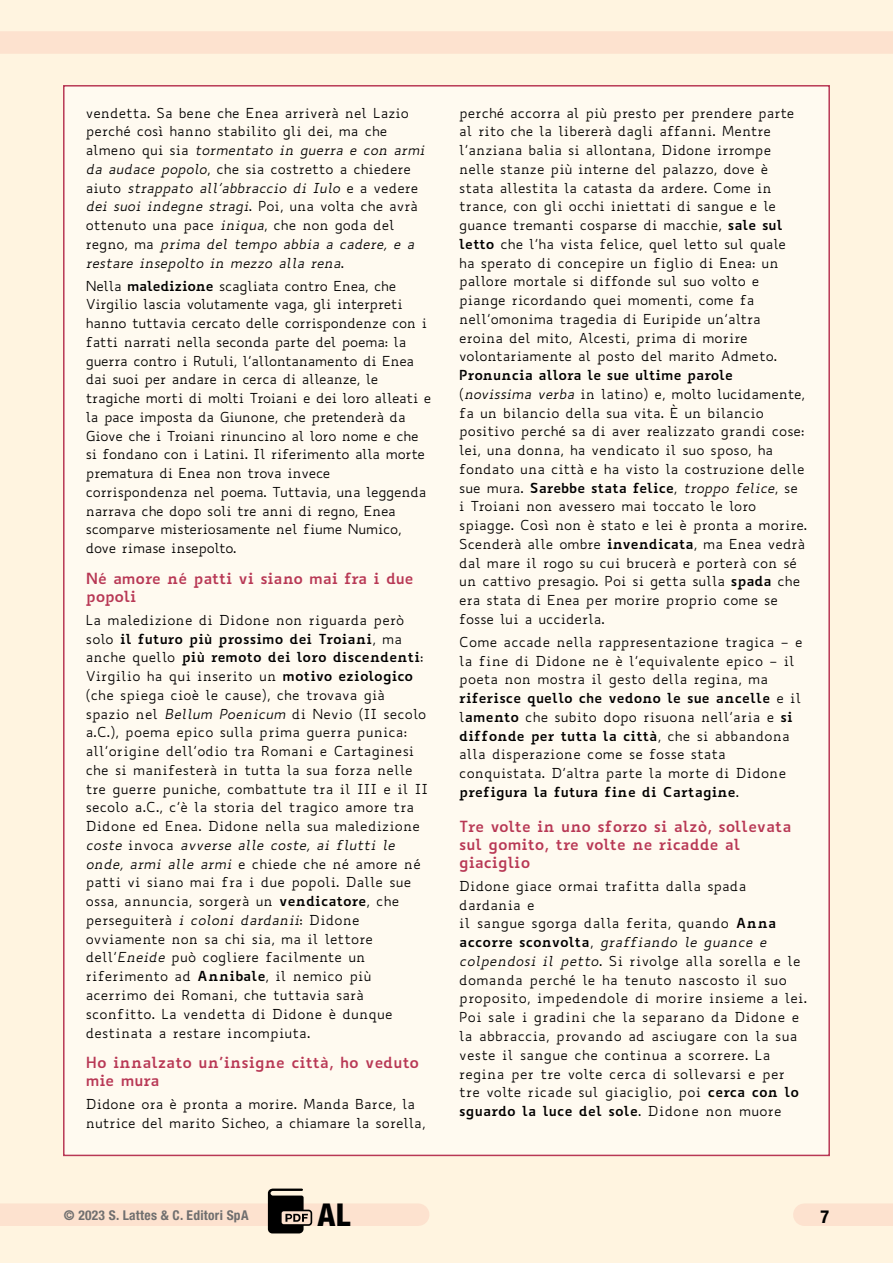
<style>
.page{position:relative;width:893px;height:1263px;background:#fff4e0}
.page>*{position:absolute;margin:0;border:0;box-sizing:border-box;transform-origin:0 0}
.t1{font:800 condensed 31.5px "Helvetica Neue LT Std";color:#000}
.t2{font:700 condensed 18px "Helvetica Neue LT Std";color:#000}
.t3{font:700 15px/18px "Biancoenero";letter-spacing:-.005em;color:#b83855}
.t4{font:13.5px/18.8px "Biancoenero";color:#000}
.t5{font:13.5px/18.8px "Biancoenero";letter-spacing:-.02em;color:#000}
.t6{font:13.5px/18.8px "Biancoenero";letter-spacing:.02em;color:#000}
.t7{font:700 condensed 13.5px "Helvetica Neue LT Std";letter-spacing:.02em;color:#706f6f}
.s1{font-style:italic}
.s2{font-weight:700}
</style>
<div class="page">
<div style="left:0;top:1203px;width:418px;height:23px;background:#fde2cf"></div>
<div style="left:0;top:31px;width:893px;height:23px;background:#fde2cf"></div>
<div style="left:64px;top:86px;width:765px;height:1069px;background:#fffaf0"></div>
<div style="left:804px;top:1203px;width:89px;height:23px;background:#fde2cf"></div>
<svg style="left:268px;top:1188px;width:44px;height:45px"></svg>
<p class="t4" style="left:86px;top:103px;width:341px">vendetta. Sa bene che Enea arriverà nel Lazio perché così hanno stabilito gli dei, ma che almeno qui sia <span class="s1">tormentato in guerra e con armi da audace popolo</span>, che sia costretto a chiedere aiuto <span class="s1">strappato all’abbraccio di Iulo</span> e a vedere <span class="s1">dei suoi indegne stragi</span>. Poi, una volta che avrà ottenuto una pace <span class="s1">iniqua</span>, che non goda del regno, ma <span class="s1">prima del tempo abbia a cadere, e a restare insepolto in mezzo alla rena</span>.</p>
<p class="t5" style="left:86px;top:276px;width:347px">Nella <span class="s2">maledizione</span> scagliata contro Enea, che Virgilio lascia volutamente vaga, gli interpreti hanno tuttavia cercato delle corrispondenze con i fatti narrati nella seconda parte del poema: la guerra contro i Rutuli, l’allontanamento di Enea dai suoi per andare in cerca di alleanze, le tragiche morti di molti Troiani e dei loro alleati e la pace imposta da Giunone, che pretenderà da Giove che i Troiani rinuncino al loro nome e che si fondano con i Latini. Il riferimento alla morte prematura di Enea non trova invece corrispondenza nel poema. Tuttavia, una leggenda narrava che dopo soli tre anni di regno, Enea scomparve misteriosamente nel fiume Numico, dove rimase insepolto.</p>
<p class="t3" style="left:86px;top:567px;width:329px">Né amore né patti vi siano mai fra i due popoli</p>
<p class="t4" style="left:86px;top:610px;width:344px">La maledizione di Didone non riguarda però solo <span class="s2">il futuro più prossimo dei Troiani</span>, ma anche quello <span class="s2">più remoto dei loro discendenti</span>:<br>Virgilio ha qui inserito un <span class="s2">motivo eziologico </span>(che spiega cioè le cause), che trovava già spazio nel <span class="s1">Bellum Poenicum</span> di Nevio (II secolo a.C.), poema epico sulla prima guerra punica: all’origine dell’odio tra Romani e Cartaginesi che si manifesterà in tutta la sua forza nelle tre guerre puniche, combattute tra il III e il II secolo a.C., c’è la storia del tragico amore tra Didone ed Enea. Didone nella sua maledizione <span class="s1">coste</span> invoca <span class="s1">avverse alle coste, ai flutti le onde, armi alle armi</span> e chiede che né amore né patti vi siano mai fra i due popoli. Dalle sue ossa, annuncia, sorgerà un <span class="s2">vendicatore</span>, che perseguiterà <span class="s1">i coloni dardanii</span>: Didone ovviamente non sa chi sia, ma il lettore dell’<span class="s1">Eneide</span> può cogliere facilmente un riferimento ad <span class="s2">Annibale</span>, il nemico più acerrimo dei Romani, che tuttavia sarà sconfitto. La vendetta di Didone è dunque destinata a restare incompiuta.</p>
<p class="t3" style="left:86px;top:1052px;width:335px">Ho innalzato un’insigne città, ho veduto mie mura</p>
<p class="t4" style="left:86px;top:1095px;width:341px">Didone ora è pronta a morire. Manda Barce, la nutrice del marito Sicheo, a chiamare la sorella,</p>
<p class="t4" style="left:459px;top:103px;width:337px">perché accorra al più presto per prendere parte al rito che la libererà dagli affanni. Mentre l’anziana balia si allontana, Didone irrompe nelle stanze più interne del palazzo, dove è stata allestita la catasta da ardere. Come in trance, con gli occhi iniettati di sangue e le guance tremanti cosparse di macchie, <span class="s2">sale sul letto</span> che l’ha vista felice, quel letto sul quale ha sperato di concepire un figlio di Enea: un pallore mortale si diffonde sul suo volto e piange ricordando quei momenti, come fa nell’omonima tragedia di Euripide un’altra eroina del mito, Alcesti, prima di morire volontariamente al posto del marito Admeto.</p>
<p class="t4" style="left:459px;top:366px;width:349px"><span class="s2">Pronuncia allora le sue ultime parole </span>(<span class="s1">novissima verba</span> in latino) e, molto lucidamente, fa un bilancio della sua vita. È un bilancio positivo perché sa di aver realizzato grandi cose: lei, una donna, ha vendicato il suo sposo, ha fondato una città e ha visto la costruzione delle sue mura. <span class="s2">Sarebbe stata felice</span>, <span class="s1">troppo felice</span>, se<br>i Troiani non avessero mai toccato le loro spiagge. Così non è stato e lei è pronta a morire.<br>Scenderà alle ombre <span class="s2">invendicata</span>, ma Enea vedrà dal mare il rogo su cui brucerà e porterà con sé un cattivo presagio. Poi si getta sulla <span class="s2">spada</span> che era stata di Enea per morire proprio come se fosse lui a ucciderla.</p>
<p class="t4" style="left:459px;top:632px;width:345px">Come accade nella rappresentazione tragica – e la fine di Didone ne è l’equivalente epico – il poeta non mostra il gesto della regina, ma <span class="s2">riferisce quello che vedono le sue ancelle</span> e il l<span class="s2">amento</span> che subito dopo risuona nell’aria e <span class="s2">si diffonde per tutta la città</span>, che si abbandona alla disperazione come se fosse stata conquistata. D’altra parte la morte di Didone <span class="s2">prefigura la futura fine di Cartagine</span>.</p>
<p class="t3" style="left:459px;top:815px;width:334px">Tre volte in uno sforzo si alzò, sollevata sul gomito, tre volte ne ricadde al giaciglio</p>
<p class="t6" style="left:459px;top:876px;width:349px">Didone giace ormai trafitta dalla spada dardania e<br>il sangue sgorga dalla ferita, quando <span class="s2">Anna accorre sconvolta</span>, <span class="s1">graffiando le guance e colpendosi il petto</span>. Si rivolge alla sorella e le domanda perché le ha tenuto nascosto il suo proposito, impedendole di morire insieme a lei.<br>Poi sale i gradini che la separano da Didone e la abbraccia, provando ad asciugare con la sua veste il sangue che continua a scorrere. La regina per tre volte cerca di sollevarsi e per tre volte ricade sul giaciglio, poi <span class="s2">cerca con lo sguardo la luce del sole</span>. Didone non muore</p>
<p class="t7" style="left:64px;top:1206px;width:186px">© 2023 S. Lattes &amp; C. Editori SpA</p>
<h1 class="t1" style="left:318px;top:1195px;width:34px">AL</h1>
<h2 class="t2" style="left:820px;top:1206px;width:10px">7</h2>
</div>
